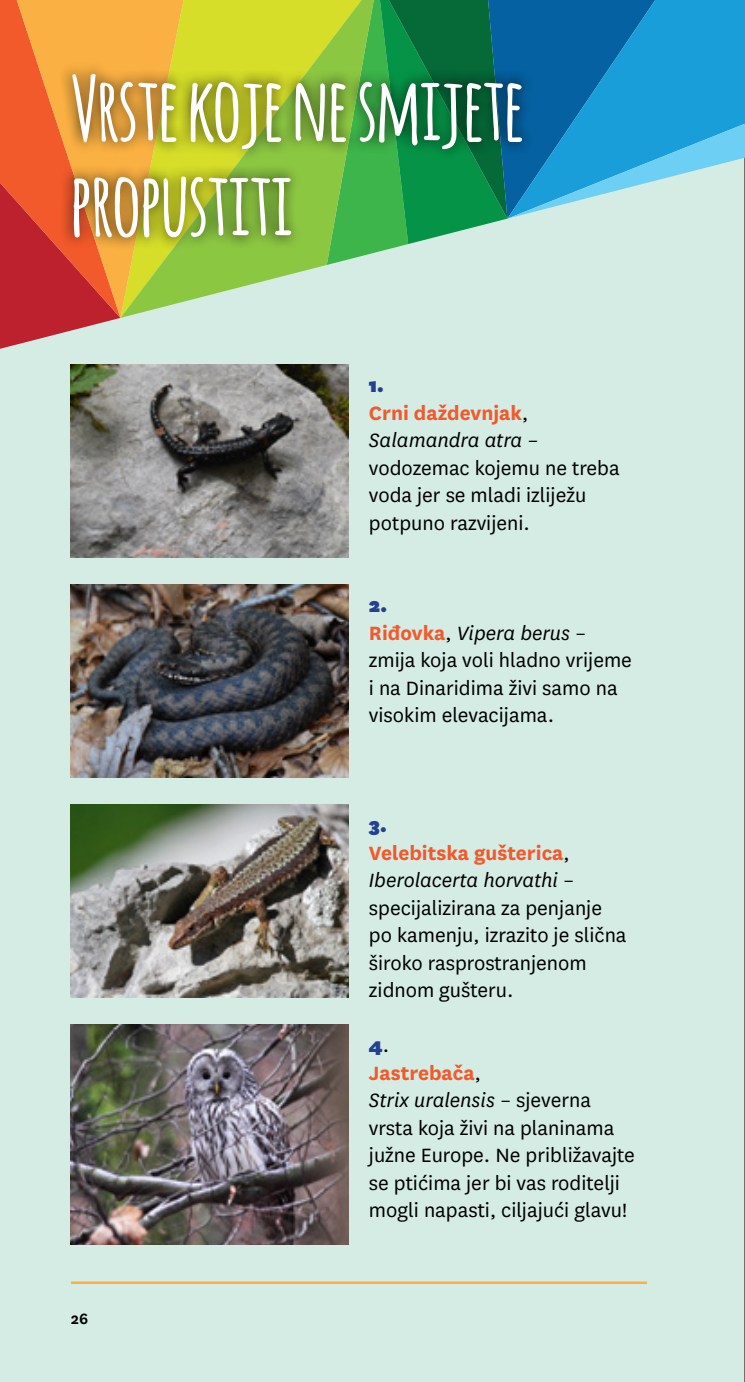
<style>
.page{position:relative;width:745px;height:1382px;background:#fff}
.page>*{position:absolute;margin:0;border:0;box-sizing:border-box;transform-origin:0 0}
.t1{font:700 87.5px/95px "Amatic";color:#fff}
.t2{font:22.5px/27.5px "National";color:#000}
.t3{font:600 17.5px "National";color:#000}
.s1{font-weight:900;color:#25408f}
.s2{font-weight:700;color:#f2592b}
.s3{font-style:italic}
</style>
<div class="page">
<div style="left:0;top:0;width:744px;height:1382px;background:#d5ece5"></div>
<hr style="left:71px;top:1281px;width:575px;height:3px;background:#fab042">
<hr style="left:744px;top:0;width:1px;height:1382px;background:#000">
<svg style="left:0;top:0;width:120px;height:349px"></svg>
<svg style="left:17px;top:0;width:103px;height:318px;background:#e56633"></svg>
<svg style="left:120px;top:0;width:206px;height:318px"></svg>
<svg style="left:326px;top:0;width:418px;height:265px"></svg>
<div style="left:60px;top:60px;width:475px;height:191px;background:#000;opacity:.75"></div>
<img style="left:71px;top:365px;width:277px;height:192px">
<img style="left:71px;top:585px;width:277px;height:192px">
<img style="left:71px;top:805px;width:277px;height:192px">
<img style="left:71px;top:1025px;width:277px;height:220px">
<h1 class="t1" style="left:71px;top:58px;width:454px">Vrste koje ne smijete propustiti</h1>
<p class="t2" style="left:369px;top:370px;width:252px"><span class="s1">1.<br></span><span class="s2">Crni daždevnjak</span>,<br><span class="s3">Salamandra atra</span> – vodozemac kojemu ne treba voda jer se mladi izliježu potpuno razvijeni.</p>
<p class="t2" style="left:369px;top:590px;width:264px"><span class="s1">2.<br></span><span class="s2">Riđovka</span>, <span class="s3">Vipera berus</span> – zmija koja voli hladno vrijeme i na Dinaridima živi samo na visokim elevacijama.</p>
<p class="t3" style="left:71px;top:1307px;width:19px">26</p>
<p class="t2" style="left:369px;top:810px;width:259px"><span class="s1">3.<br></span><span class="s2">Velebitska gušterica</span>,<br><span class="s3">Iberolacerta horvathi</span> – specijalizirana za penjanje po kamenju, izrazito je slična široko rasprostranjenom zidnom gušteru.</p>
<p class="t2" style="left:369px;top:1030px;width:267px"><span class="s1">4</span>.<br><span class="s2">Jastrebača</span>,<br><span class="s3">Strix uralensis</span> – sjeverna vrsta koja živi na planinama južne Europe. Ne približavajte se ptićima jer bi vas roditelji mogli napasti, ciljajući glavu!</p>
</div>
